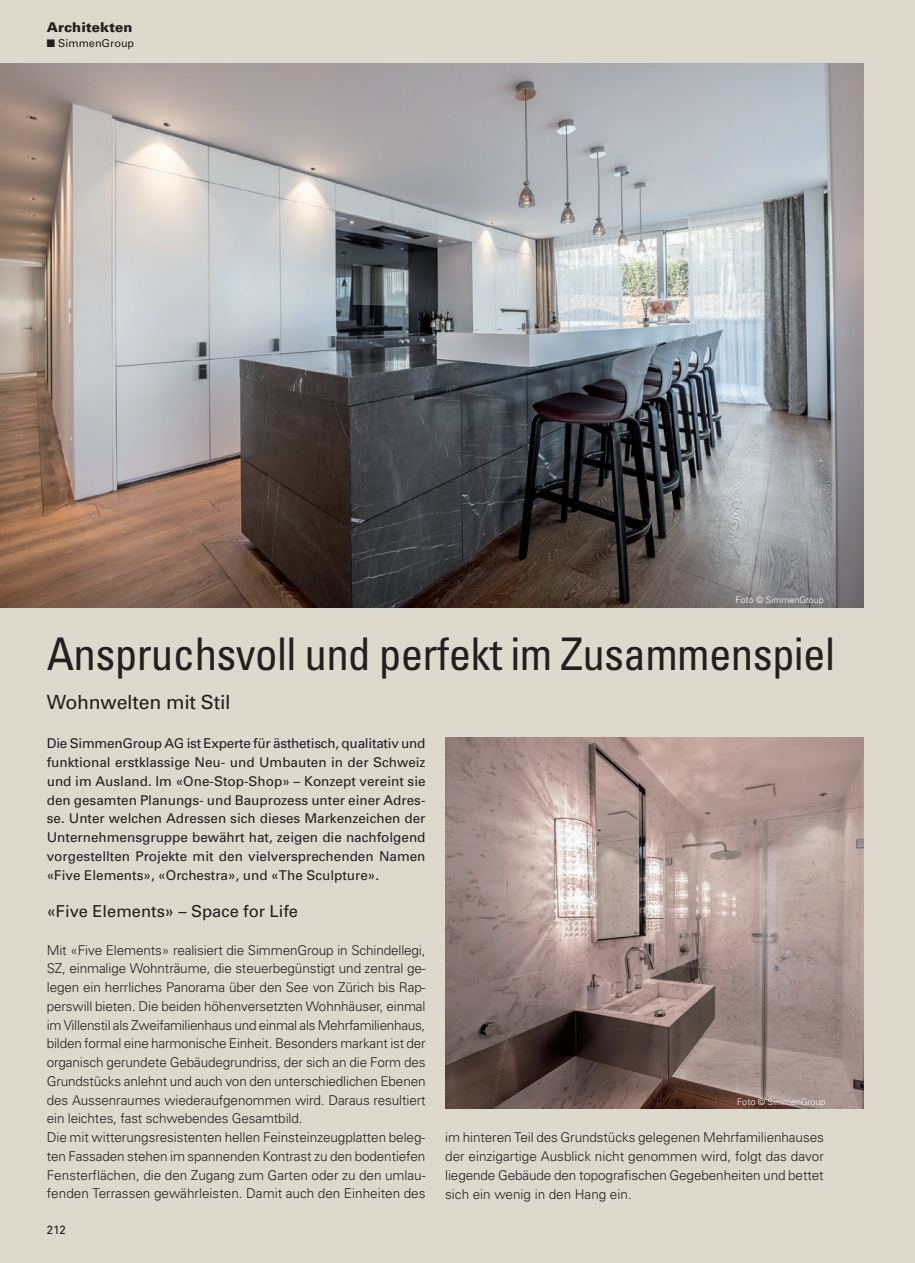
<style>
.page{position:relative;width:915px;height:1263px;background:#fff}
.page>*{position:absolute;margin:0;border:0;box-sizing:border-box;transform-origin:0 0}
.t1{font:condensed 45px "Univers";letter-spacing:-.015em;color:#231f20}
.t2{font:19.5px "Univers";letter-spacing:-.01em;color:#231f20}
.t3{font:16.5px "Univers";color:#231f20}
.t4{font:300 13.5px/18.8px "Univers";letter-spacing:-.01em;color:#231f20}
.t5{font:13.5px/18.8px "Univers";color:#231f20;text-align:justify}
.t6{font:900 13.5px "Univers";color:#231f20}
.t7{font:12px "Univers";color:#231f20}
.t8{font:10.8px "Univers";color:#231f20}
.t9{font:300 9px "Univers";color:#fff}
</style>
<div class="page">
<div style="left:0;top:0;width:914px;height:1263px;background:#ded9cd"></div>
<hr style="left:914px;top:0;width:1px;height:1263px;background:#ded9cd">
<img style="left:445px;top:737px;width:418px;height:372px">
<img style="left:0;top:64px;width:863px;height:543px">
<p class="t6" style="left:47px;top:19px;width:87px">Architekten</p>
<p class="t8" style="left:47px;top:36px;width:89px">■ SimmenGroup</p>
<p class="t9" style="left:735px;top:594px;width:90px">Foto © SimmenGroup</p>
<h1 class="t1" style="left:47px;top:625px;width:789px">Anspruchsvoll und perfekt im Zusammenspiel</h1>
<h2 class="t2" style="left:47px;top:689px;width:185px">Wohnwelten mit Stil</h2>
<p class="t5" style="left:47px;top:734px;width:380px">Die SimmenGroup AG ist Experte für ästhetisch, qualitativ und funktional erstklassige Neu- und Umbauten in der Schweiz und im Ausland. Im «One-Stop-Shop» – Konzept vereint sie den gesamten Planungs- und Bauprozess unter einer Adres&shy;se. Unter welchen Adressen sich dieses Markenzeichen der Unternehmensgruppe bewährt hat, zeigen die nachfolgend vorgestellten Projekte mit den vielversprechenden Namen «Five Elements», «Orchestra», und «The Sculpture».</p>
<p class="t3" style="left:47px;top:901px;width:253px">«Five Elements» – Space for Life</p>
<p class="t4" style="left:47px;top:940px;width:380px">Mit «Five Elements» realisiert die SimmenGroup in Schindellegi, SZ, einmalige Wohnträume, die steuerbegünstigt und zentral ge&shy;legen ein herrliches Panorama über den See von Zürich bis Rap&shy;perswill bieten. Die beiden höhenversetzten Wohnhäuser, einmal im Villenstil als Zweifamilienhaus und einmal als Mehrfamilienhaus, bilden formal eine harmonische Einheit. Besonders markant ist der organisch gerundete Gebäudegrundriss, der sich an die Form des Grundstücks anlehnt und auch von den unterschiedlichen Ebenen des Aussenraumes wiederaufgenommen wird. Daraus resultiert ein leichtes, fast schwebendes Gesamtbild.<br>Die mit witterungsresistenten hellen Feinsteinzeugplatten beleg&shy;ten Fassaden stehen im spannenden Kontrast zu den bodentiefen Fensterflächen, die den Zugang zum Garten oder zu den umlau&shy;fenden Terrassen gewährleisten. Damit auch den Einheiten des</p>
<p class="t7" style="left:47px;top:1223px;width:22px">212</p>
<p class="t9" style="left:737px;top:1097px;width:90px">Foto © SimmenGroup</p>
<p class="t4" style="left:445px;top:1128px;width:380px;text-align:justify">im hinteren Teil des Grundstücks gelegenen Mehrfamilienhauses der einzigartige Ausblick nicht genommen wird, folgt das davor liegende Gebäude den topografischen Gegebenheiten und bettet sich ein wenig in den Hang ein.</p>
</div>
